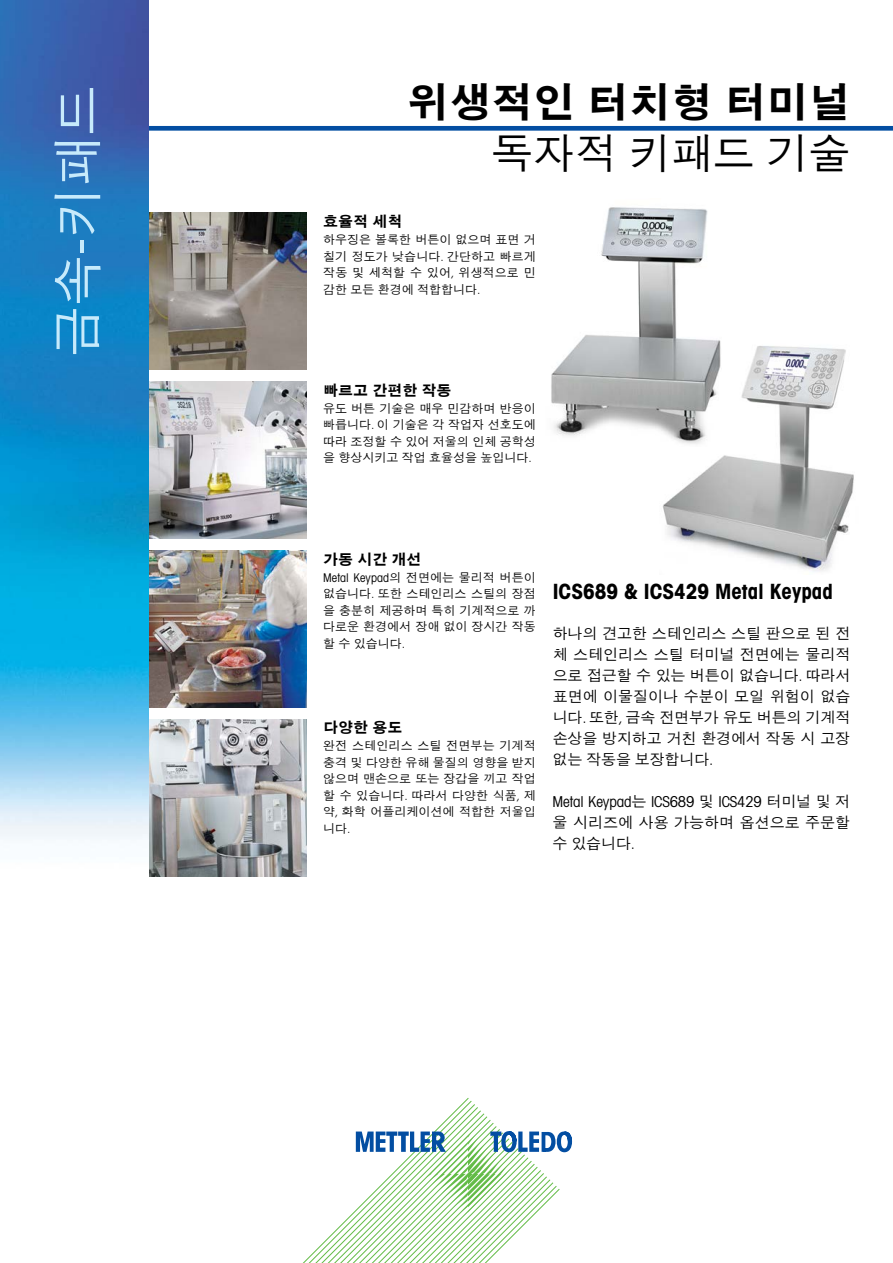
<style>
.page{position:relative;width:893px;height:1263px;background:#fff}
.page>*{position:absolute;margin:0;border:0;box-sizing:border-box;transform-origin:0 0}
.t1{font:500 51px "SM Gothic Std";color:#c7eafb}
.t2{font:700 42px "SM Gothic Std";color:#000}
.t3{font:500 42px "SM Gothic Std";color:#000}
.t4{font:21px "Avant Gardefor MT Bd";color:#000}
.t5{font:500 15px/21px "SM Gothic Std";letter-spacing:-.01em;color:#000;text-align:justify}
.t6{font:15px "Avant Gardefor MT Bk";letter-spacing:-.01em;color:#000}
.t7{font:700 15px "SM Gothic Std";color:#000}
.t8{font:500 12px/16.5px "SM Gothic Std";color:#000;text-align:justify}
.t9{font:12px "Avant Gardefor MT Bk";letter-spacing:.005em;color:#000}
.s1{font-family:"Avant Gardefor MT Bk";font-weight:400}
.s2{font-family:"SM Gothic Std";font-weight:500}
</style>
<div class="page">
<img style="left:662px;top:346px;width:192px;height:226px">
<img style="left:551px;top:207px;width:171px;height:239px">
<img style="left:149px;top:550px;width:157px;height:157px">
<img style="left:149px;top:213px;width:157px;height:157px">
<img style="left:149px;top:719px;width:157px;height:157px">
<img style="left:149px;top:381px;width:157px;height:158px">
<div style="left:117px;top:126px;width:776px;height:5px;background:#034ea2"></div>
<img style="left:0;top:0;width:149px;height:840px">
<svg style="left:303px;top:1098px;width:230px;height:165px"></svg>
<svg style="left:356px;top:1131px;width:216px;height:85px"></svg>
<h1 class="t1" style="left:51px;top:357px;width:273px;rotate:-90deg">금속<span class="s1">-</span>키패드</h1>
<h2 class="t2" style="left:407px;top:81px;width:445px">위생적인 터치형 터미널</h2>
<h2 class="t3" style="left:491px;top:132px;width:361px">독자적 키패드 기술</h2>
<p class="t7" style="left:323px;top:214px;width:81px">효율적 세척</p>
<p class="t8" style="left:323px;top:232px;width:214px">하우징은 볼록한 버튼이 없으며 표면 거 칠기 정도가 낮습니다<span class="s1">.</span> 간단하고 빠르게 작동 및 세척할 수 있어<span class="s1">,</span> 위생적으로 민 감한 모든 환경에 적합합니다<span class="s1">.</span></p>
<p class="t7" style="left:323px;top:383px;width:130px">빠르고 간편한 작동</p>
<p class="t8" style="left:323px;top:401px;width:214px">유도 버튼 기술은 매우 민감하며 반응이 빠릅니다<span class="s1">.</span> 이 기술은 각 작업자 선호도에 따라 조정할 수 있어 저울의 인체 공학성 을 향상시키고 작업 효율성을 높입니다<span class="s1">.</span></p>
<p class="t7" style="left:323px;top:551px;width:100px">가동 시간 개선</p>
<p class="t9" style="left:323px;top:570px;width:214px">Metal Keypad<span class="s2">의 전면에는 물리적 버튼이</span></p>
<p class="t8" style="left:323px;top:586px;width:214px">없습니다<span class="s1">.</span> 또한 스테인리스 스틸의 장점 을 충분히 제공하며 특히 기계적으로 까 다로운 환경에서 장애 없이 장시간 작동 할 수 있습니다<span class="s1">.</span></p>
<p class="t7" style="left:323px;top:720px;width:81px">다양한 용도</p>
<p class="t8" style="left:323px;top:738px;width:214px">완전 스테인리스 스틸 전면부는 기계적 충격 및 다양한 유해 물질의 영향을 받지 않으며 맨손으로 또는 장갑을 끼고 작업 할 수 있습니다<span class="s1">.</span> 따라서 다양한 식품<span class="s1">,</span> 제 약<span class="s1">,</span> 화학 어플리케이션에 적합한 저울입 니다<span class="s1">.</span></p>
<h3 class="t4" style="left:553px;top:578px;width:282px">ICS689 &amp; ICS429 Metal Keypad</h3>
<p class="t5" style="left:553px;top:624px;width:299px">하나의 견고한 스테인리스 스틸 판으로 된 전 체 스테인리스 스틸 터미널 전면에는 물리적 으로 접근할 수 있는 버튼이 없습니다<span class="s1">.</span> 따라서 표면에 이물질이나 수분이 모일 위험이 없습 니다<span class="s1">.</span> 또한<span class="s1">,</span> 금속 전면부가 유도 버튼의 기계적 손상을 방지하고 거친 환경에서 작동 시 고장 없는 작동을 보장합니다<span class="s1">.</span></p>
<p class="t6" style="left:553px;top:792px;width:299px">Metal Keypad<span class="s2">는</span> ICS689 <span class="s2">및</span> ICS429 <span class="s2">터미널 및 저</span></p>
<p class="t5" style="left:553px;top:813px;width:299px">울 시리즈에 사용 가능하며 옵션으로 주문할 수 있습니다<span class="s1">.</span></p>
</div>
